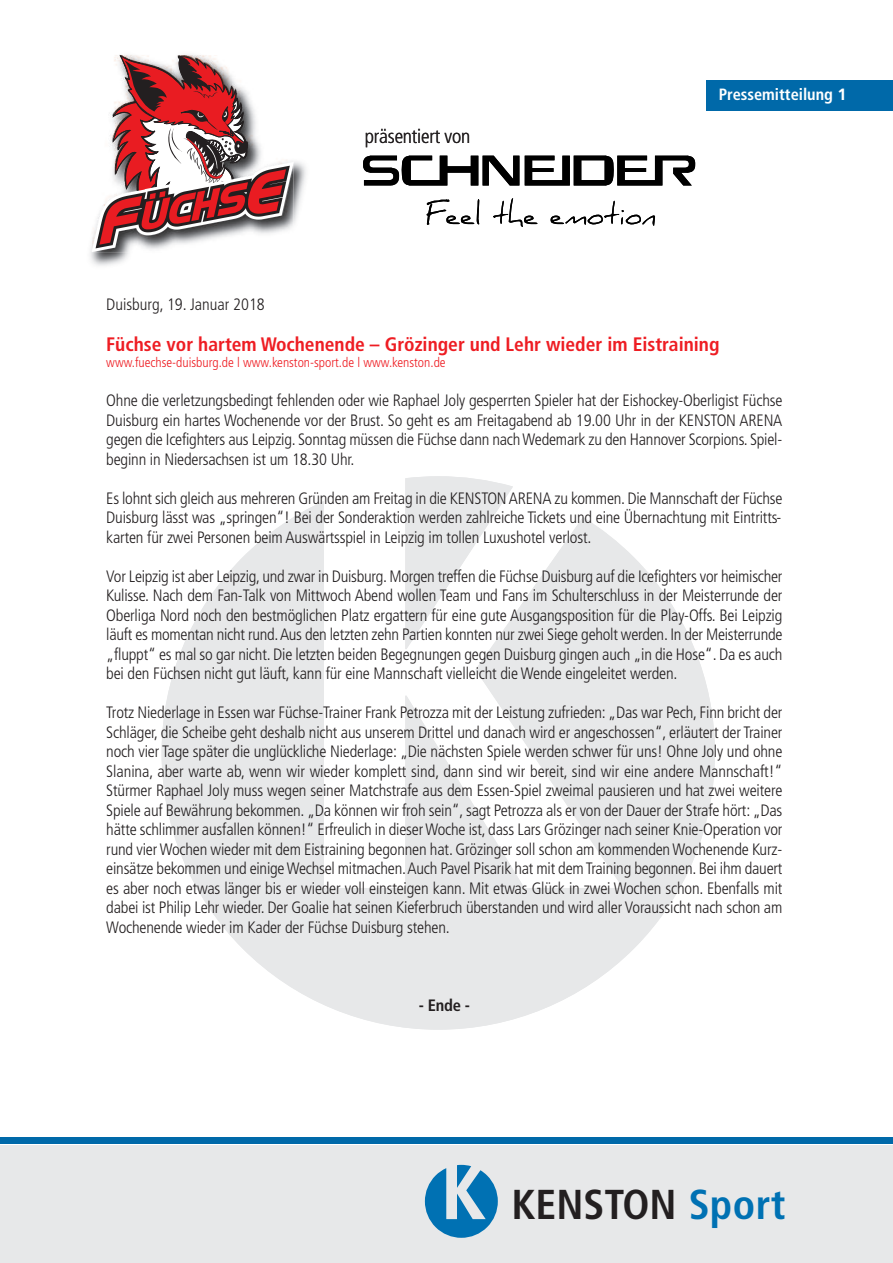
<style>
.page{position:relative;width:893px;height:1263px;background:#fff}
.page>*{position:absolute;margin:0;border:0;box-sizing:border-box;transform-origin:0 0}
.t1{font:700 condensed 41.85px "Frutiger";color:#231f20}
.t2{font:300 condensed 19.95px "Frutiger";letter-spacing:-.01em;color:#231f20}
.t3{font:700 condensed 19.5px "Frutiger";color:#ee1d23}
.t4{font:300 condensed 16.5px/19.5px "Frutiger";letter-spacing:-.01em;color:#231f20;text-align:justify}
.t5{font:700 condensed 16.5px "Frutiger";color:#231f20}
.t6{font:700 condensed 16.35px "Frutiger";color:#fff}
.t7{font:300 condensed 13.5px "Frutiger";color:#ee1d23}
.s1{font-stretch:normal}
.s2{color:#0071b3}
</style>
<div class="page">
<img style="left:90px;top:54px;width:216px;height:212px">
<div style="left:0;top:1145px;width:893px;height:118px;background:#e7e8e9"></div>
<svg style="left:405px;top:476px;width:108px;height:25px;background:#eaebeb"></svg>
<svg style="left:162px;top:501px;width:553px;height:529px;fill:#e7e8e9"></svg>
<div style="left:706px;top:81px;width:187px;height:30px;background:#0069a9"></div>
<svg style="left:425px;top:1165px;width:73px;height:73px"></svg>
<svg style="left:92px;top:55px;width:202px;height:197px"></svg>
<svg style="left:363px;top:155px;width:156px;height:31px"></svg>
<svg style="left:525px;top:155px;width:170px;height:31px"></svg>
<svg style="left:427px;top:199px;width:52px;height:26px"></svg>
<svg style="left:493px;top:198px;width:44px;height:29px"></svg>
<svg style="left:551px;top:201px;width:104px;height:25px"></svg>
<div style="left:0;top:1138px;width:893px;height:6px;background:#0069a9"></div>
<p class="t2" style="left:365px;top:128px;width:107px">präsentiert von</p>
<p class="t6" style="left:719px;top:88px;width:129px">Pressemitteilung <span class="s1">1</span></p>
<p class="t4" style="left:106px;top:296px;width:160px">Duisburg, 19. Januar 2018</p>
<p class="t3" style="left:106px;top:336px;width:615px">Füchse vor hartem Wochenende – Grözinger und Lehr wieder im Eistraining</p>
<p class="t7" style="left:106px;top:357px;width:341px">www.fuechse-duisburg.de l www.kenston-sport.de l www.kenston.de</p>
<p class="t4" style="left:106px;top:392px;width:678px">Ohne die verletzungsbedingt fehlenden oder wie Raphael Joly gesperrten Spieler hat der Eishockey-Oberligist Füchse Duisburg ein hartes Wochenende vor der Brust. So geht es am Freitagabend ab 19.00 Uhr in der KENSTON ARENA gegen die Icefighters aus Leipzig. Sonntag müssen die Füchse dann nachWedemark zu den Hannover Scorpions. Spiel&shy;beginn in Niedersachsen ist um 18.30 Uhr.</p>
<p class="t4" style="left:106px;top:489px;width:678px">Es lohnt sich gleich aus mehreren Gründen am Freitag in die KENSTONARENA zu kommen. Die Mannschaft der Füchse Duisburg lässt was „springen“! Bei der Sonderaktion werden zahlreiche Tickets und eine Übernachtung mit Eintritts&shy;karten für zwei Personen beim Auswärtsspiel in Leipzig im tollen Luxushotel verlost.</p>
<p class="t4" style="left:106px;top:567px;width:678px">Vor Leipzig ist aber Leipzig, und zwar in Duisburg. Morgen treffen die Füchse Duisburg auf die Icefighters vor heimischer Kulisse. Nach dem Fan-Talk von Mittwoch Abend wollen Team und Fans im Schulterschluss in der Meisterrunde der Oberliga Nord noch den bestmöglichen Platz ergattern für eine gute Ausgangsposition für die Play-Offs. Bei Leipzig läuft es momentan nicht rund.Aus den letzten zehn Partien konnten nur zwei Siege geholt werden. In der Meisterrunde „fluppt“ es mal so gar nicht. Die letzten beiden Begegnungen gegen Duisburg gingen auch „in die Hose“. Da es auch bei den Füchsen nicht gut läuft, kann für eine Mannschaft vielleicht die Wende eingeleitet werden.</p>
<p class="t4" style="left:106px;top:704px;width:678px">Trotz Niederlage in Essen war Füchse-Trainer Frank Petrozza mit der Leistung zufrieden: „Das war Pech, Finn bricht der Schläger, die Scheibe geht deshalb nicht aus unserem Drittel und danach wird er angeschossen“, erläutert der Trainer noch vier Tage später die unglückliche Niederlage: „Die nächsten Spiele werden schwer für uns! Ohne Joly und ohne Slanina, aber warte ab, wenn wir wieder komplett sind, dann sind wir bereit, sind wir eine andere Mannschaft!“ Stürmer Raphael Joly muss wegen seiner Matchstrafe aus dem Essen-Spiel zweimal pausieren und hat zwei weitere Spiele auf Bewährung bekommen. „Da können wir froh sein“, sagt Petrozza als er von der Dauer der Strafe hört: „Das hätte schlimmer ausfallen können!“ Erfreulich in dieserWoche ist, dass Lars Grözinger nach seiner Knie-Operation vor rund vierWochen wieder mit dem Eistraining begonnen hat. Grözinger soll schon am kommendenWochenende Kurz&shy;einsätze bekommen und einigeWechsel mitmachen.Auch Pavel Pisarik hat mit demTraining begonnen. Bei ihm dauert es aber noch etwas länger bis er wieder voll einsteigen kann. Mit etwas Glück in zwei Wochen schon. Ebenfalls mit dabei ist Philip Lehr wieder. Der Goalie hat seinen Kieferbruch überstanden und wird aller Voraussicht nach schon am Wochenende wieder im Kader der Füchse Duisburg stehen.</p>
<p class="t5" style="left:419px;top:998px;width:53px">- Ende -</p>
<h1 class="t1" style="left:511px;top:1188px;width:275px">KENSTON <span class="s2">Sport</span></h1>
</div>
